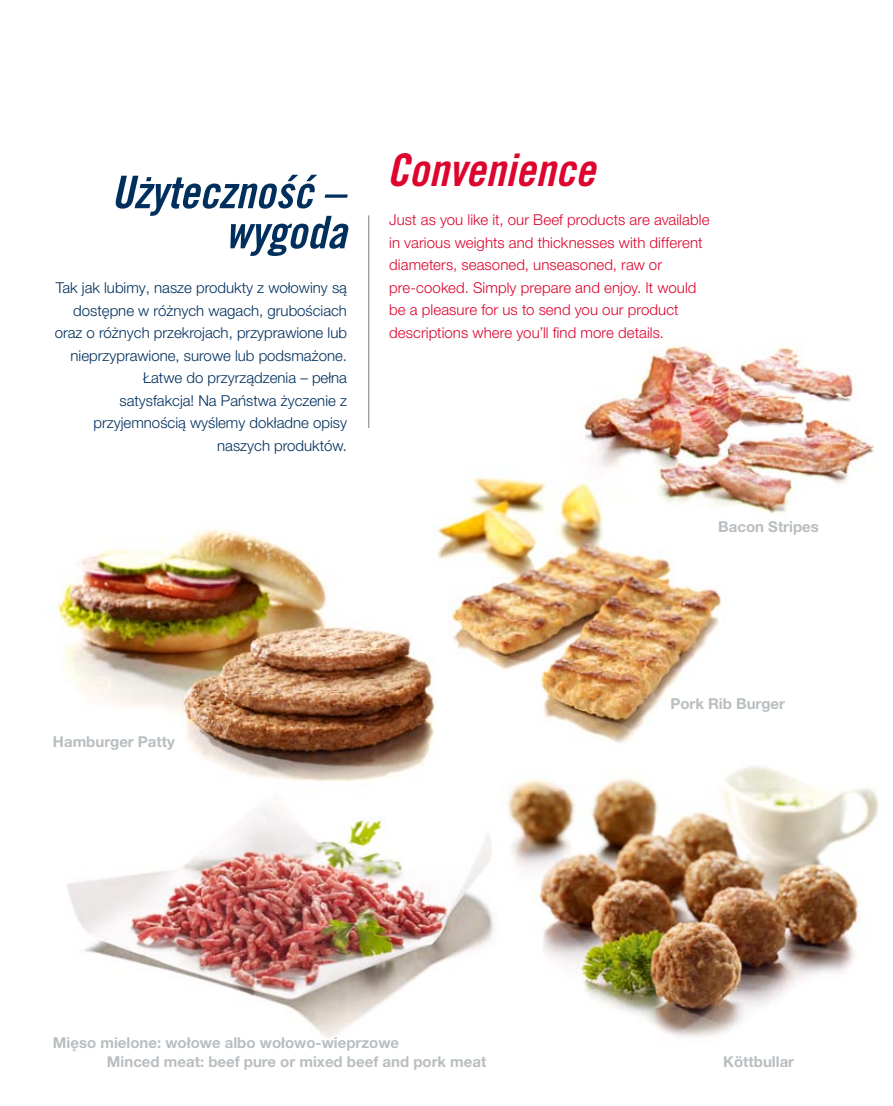
<style>
.page{position:relative;width:893px;height:1106px;background:#fff}
.page>*{position:absolute;margin:0;border:0;box-sizing:border-box;transform-origin:0 0}
.t1{font:45px "Trade Gothic LT Std Bd Cn 20 Obl";color:#dd042d}
.t2{font:300 15px/22.5px "Helvetica Neue LT Pro";color:#002f5d;text-align:right}
.t3{font:300 15px/22.5px "Helvetica Neue LT Pro";letter-spacing:.005em;color:#dd042d}
.t4{font:700 15px/18.8px "Helvetica Neue LT Pro";color:#b9bec1}
</style>
<div class="page">
<img style="left:57px;top:530px;width:376px;height:235px">
<img style="left:67px;top:765px;width:427px;height:273px">
<img style="left:507px;top:766px;width:372px;height:271px">
<img style="left:433px;top:477px;width:293px;height:266px">
<img style="left:564px;top:345px;width:311px;height:176px">
<hr style="left:369px;top:215px;width:1px;height:213px;background:#7b7b7a">
<svg style="left:115px;top:175px;width:234px;height:81px"></svg>
<p class="t2" style="left:55px;top:276px;width:294px">Tak jak lubimy, nasze produkty z wołowiny są dostępne w różnych wagach, grubościach oraz o różnych przekrojach, przyprawione lub nieprzyprawione, surowe lub podsmażone.<br>Łatwe do przyrządzenia – pełna<br>satysfakcja! Na Państwa życzenie z przyjemnością wyślemy dokładne opisy naszych produktów.</p>
<h1 class="t1" style="left:387px;top:143px;width:210px">Convenience</h1>
<p class="t3" style="left:389px;top:208px;width:322px">Just as you like it, our Beef products are available in various weights and thicknesses with different diameters, seasoned, unseasoned, raw or pre-cooked. Simply prepare and enjoy. It would be a pleasure for us to send you our product descriptions where you’ll find more details.</p>
<p class="t4" style="left:718px;top:516px;width:102px">Bacon Stripes</p>
<p class="t4" style="left:53px;top:732px;width:123px">Hamburger Patty</p>
<p class="t4" style="left:670px;top:693px;width:116px">Pork Rib Burger</p>
<p class="t4" style="left:107px;top:1032px;width:381px;text-indent:-54px">Mięso mielone: wołowe albo wołowo-wieprzowe<br>Minced meat: beef pure or mixed beef and pork meat</p>
<p class="t4" style="left:723px;top:1051px;width:72px">Köttbullar</p>
</div>
